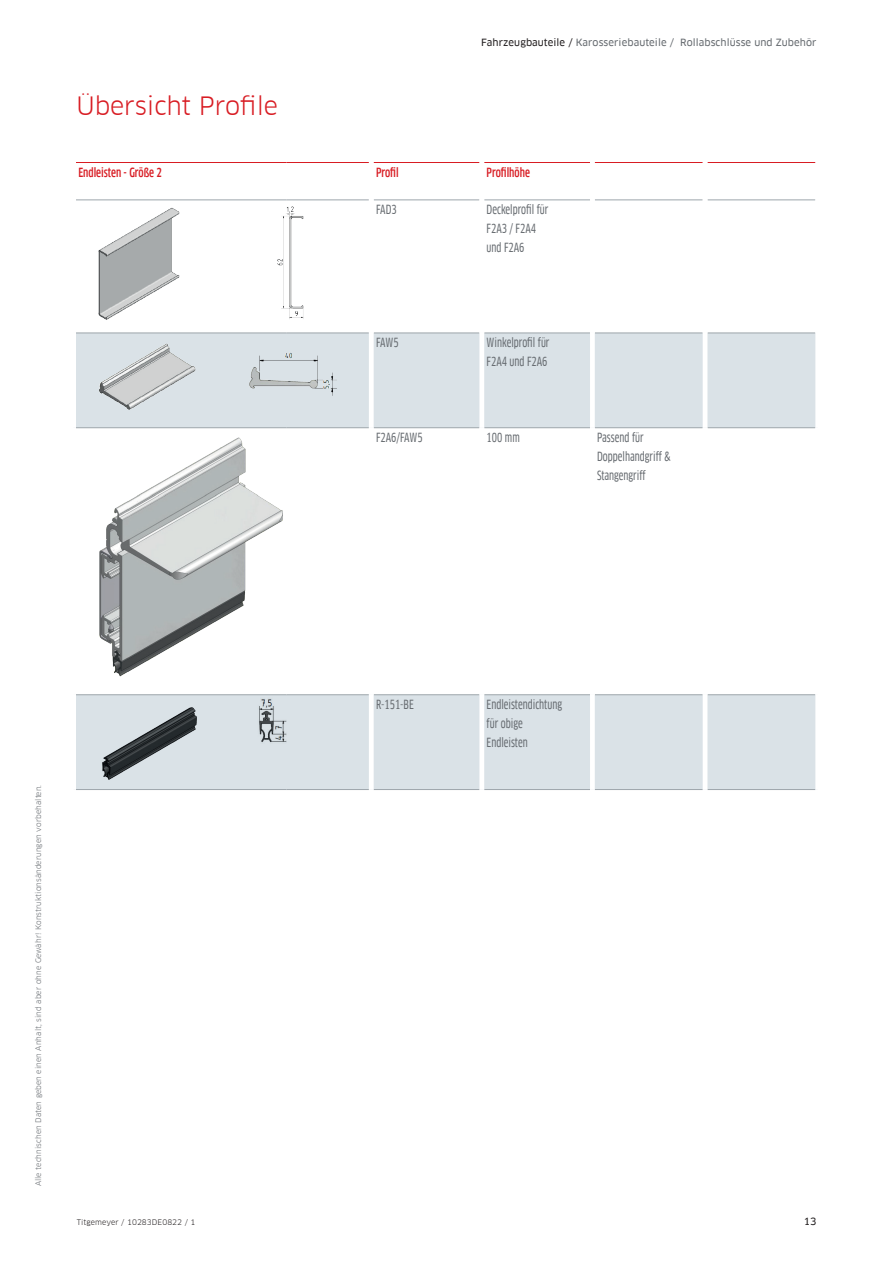
<style>
.page{position:relative;width:893px;height:1263px;background:#fff}
.page>*{position:absolute;margin:0;border:0;box-sizing:border-box;transform-origin:0 0}
.t1{font:24.75px "Clan Offc Pro";letter-spacing:-.005em;color:#d81c23}
.t2{font:12.3px/19.2px "Clan Offc Pro Cond News";color:#666b70}
.t3{font:500 condensed 12.3px "Clan Offc Pro";color:#d81c23}
.t4{font:9.75px "Clan Offc Pro News";letter-spacing:.01em;color:#666b70}
.t5{font:9.75px "Clan Offc Pro News";color:#231f20}
.t6{font:7.5px "Clan Offc Pro";letter-spacing:.01em;color:#666b70}
.t7{font:7.5px "Clan Offc Pro";letter-spacing:.01em;color:#231f20}
.s1{color:#231f20}
</style>
<div class="page">
<svg style="left:76px;top:334px;width:739px;height:455px"></svg>
<hr style="left:76px;top:162px;width:210px;height:1px;background:#d81c23">
<hr style="left:286px;top:162px;width:83px;height:1px;background:#d81c23">
<hr style="left:374px;top:162px;width:105px;height:1px;background:#d81c23">
<hr style="left:484px;top:162px;width:106px;height:1px;background:#d81c23">
<hr style="left:595px;top:162px;width:108px;height:1px;background:#d81c23">
<hr style="left:707px;top:162px;width:108px;height:1px;background:#d81c23">
<hr style="left:76px;top:200px;width:210px;height:1px;background:#9da5ab">
<hr style="left:286px;top:200px;width:83px;height:1px;background:#9da5ab">
<hr style="left:374px;top:200px;width:105px;height:1px;background:#9da5ab">
<hr style="left:484px;top:200px;width:106px;height:1px;background:#9da5ab">
<hr style="left:595px;top:200px;width:108px;height:1px;background:#9da5ab">
<hr style="left:707px;top:200px;width:108px;height:1px;background:#9da5ab">
<hr style="left:76px;top:333px;width:210px;height:1px;background:#9da5ab">
<hr style="left:286px;top:333px;width:83px;height:1px;background:#9da5ab">
<hr style="left:374px;top:333px;width:105px;height:1px;background:#9da5ab">
<hr style="left:484px;top:333px;width:106px;height:1px;background:#9da5ab">
<hr style="left:595px;top:333px;width:108px;height:1px;background:#9da5ab">
<hr style="left:707px;top:333px;width:108px;height:1px;background:#9da5ab">
<hr style="left:76px;top:427px;width:210px;height:1px;background:#9da5ab">
<hr style="left:286px;top:427px;width:83px;height:1px;background:#9da5ab">
<hr style="left:374px;top:427px;width:105px;height:1px;background:#9da5ab">
<hr style="left:484px;top:427px;width:106px;height:1px;background:#9da5ab">
<hr style="left:595px;top:427px;width:108px;height:1px;background:#9da5ab">
<hr style="left:707px;top:427px;width:108px;height:1px;background:#9da5ab">
<hr style="left:76px;top:694px;width:210px;height:1px;background:#9da5ab">
<hr style="left:286px;top:694px;width:83px;height:1px;background:#9da5ab">
<hr style="left:76px;top:789px;width:210px;height:1px;background:#9da5ab">
<hr style="left:286px;top:789px;width:83px;height:1px;background:#9da5ab">
<hr style="left:374px;top:694px;width:105px;height:1px;background:#9da5ab">
<hr style="left:484px;top:694px;width:106px;height:1px;background:#9da5ab">
<hr style="left:595px;top:694px;width:108px;height:1px;background:#9da5ab">
<hr style="left:707px;top:694px;width:108px;height:1px;background:#9da5ab">
<hr style="left:374px;top:789px;width:105px;height:1px;background:#9da5ab">
<hr style="left:484px;top:789px;width:106px;height:1px;background:#9da5ab">
<hr style="left:595px;top:789px;width:108px;height:1px;background:#9da5ab">
<hr style="left:707px;top:789px;width:108px;height:1px;background:#9da5ab">
<div style="left:369px;top:333px;width:5px;height:95px;background:#fff"></div>
<div style="left:479px;top:333px;width:5px;height:95px;background:#fff"></div>
<div style="left:590px;top:333px;width:5px;height:95px;background:#fff"></div>
<hr style="left:703px;top:333px;width:4px;height:95px;background:#fff">
<div style="left:369px;top:428px;width:5px;height:267px;background:#fff"></div>
<div style="left:479px;top:428px;width:5px;height:267px;background:#fff"></div>
<div style="left:590px;top:428px;width:5px;height:267px;background:#fff"></div>
<hr style="left:703px;top:428px;width:4px;height:267px;background:#fff">
<div style="left:369px;top:695px;width:5px;height:95px;background:#fff"></div>
<div style="left:479px;top:695px;width:5px;height:95px;background:#fff"></div>
<div style="left:590px;top:695px;width:5px;height:95px;background:#fff"></div>
<hr style="left:703px;top:695px;width:4px;height:95px;background:#fff">
<img style="left:98px;top:206px;width:206px;height:114px">
<img style="left:85px;top:343px;width:276px;height:70px">
<img style="left:85px;top:436px;width:276px;height:246px">
<img style="left:85px;top:697px;width:276px;height:88px">
<h1 class="t1" style="left:77px;top:91px;width:203px">Übersicht Profile</h1>
<p class="t4" style="left:481px;top:37px;width:337px"><span class="s1">Fahrzeugbauteile /</span> Karosseriebauteile / Rollabschlüsse und Zubehör</p>
<p class="t3" style="left:78px;top:165px;width:85px">Endleisten - Größe 2</p>
<p class="t3" style="left:376px;top:165px;width:24px">Profil</p>
<p class="t3" style="left:487px;top:165px;width:45px">Profilhöhe</p>
<p class="t2" style="left:376px;top:200px;width:22px">FAD3</p>
<p class="t2" style="left:487px;top:200px;width:63px">Deckelprofil für<br>F2A3 / F2A4 und F2A6</p>
<p class="t2" style="left:376px;top:333px;width:24px">FAW5</p>
<p class="t2" style="left:487px;top:333px;width:64px">Winkelprofil für<br>F2A4 und F2A6</p>
<p class="t2" style="left:376px;top:428px;width:48px">F2A6/FAW5</p>
<p class="t2" style="left:487px;top:428px;width:35px">100 mm</p>
<p class="t2" style="left:597px;top:428px;width:75px">Passend für<br>Doppelhandgriff &amp;<br>Stangengriff</p>
<p class="t6" style="left:34px;top:1186px;width:403px;rotate:-90deg">Alle technischen Daten geben einen Anhalt, sind aber ohne Gewähr! Konstruktionsänderungen vorbehalten.</p>
<p class="t7" style="left:77px;top:1217px;width:120px">Titgemeyer / 10283DE0822 / 1</p>
<p class="t2" style="left:376px;top:695px;width:39px">R-151-BE</p>
<p class="t2" style="left:487px;top:695px;width:77px">Endleistendichtung für obige<br>Endleisten</p>
<p class="t5" style="left:804px;top:1215px;width:14px">13</p>
</div>
